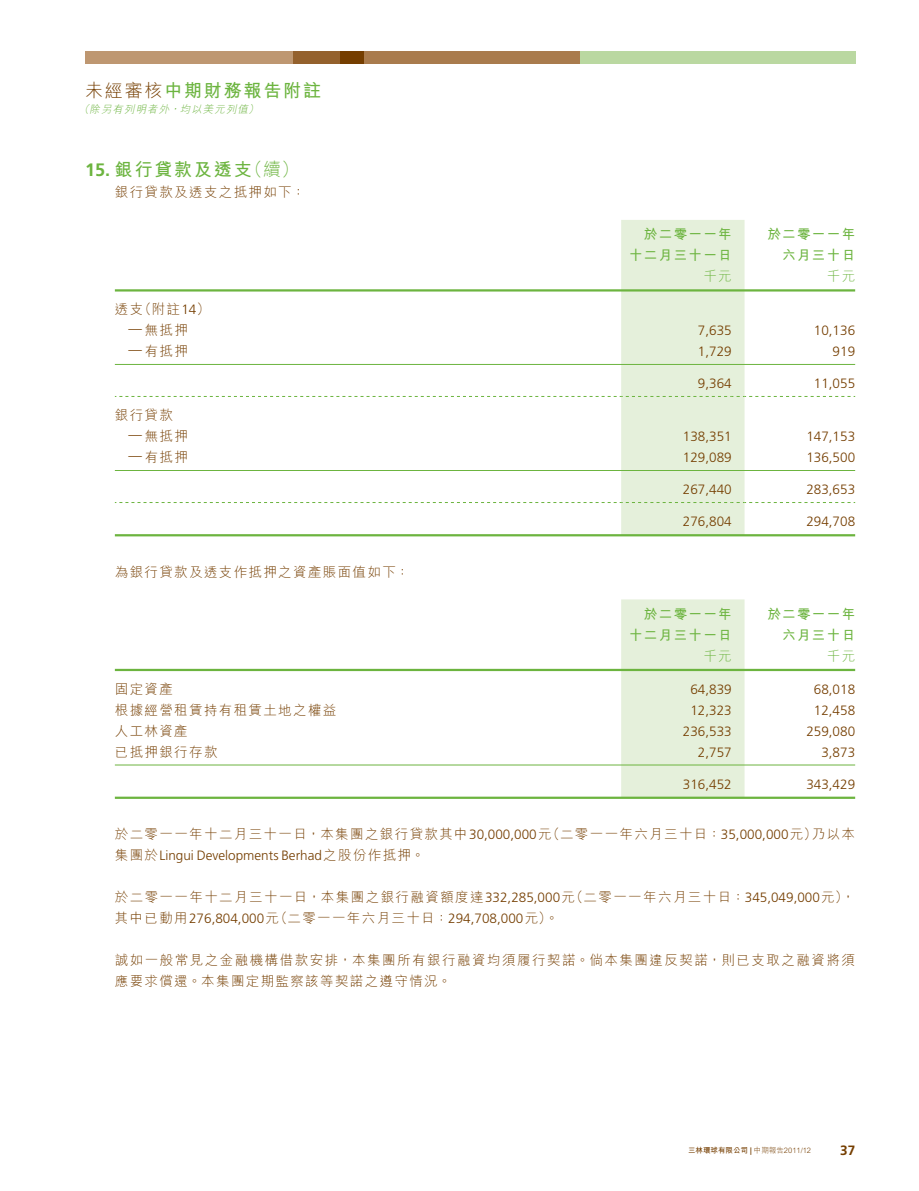
<style>
.page{position:relative;width:919px;height:1191px;background:#fff}
.page>*{position:absolute;margin:0;border:0;box-sizing:border-box;transform-origin:0 0}
.t1{font:700 18px "M Hei HK";letter-spacing:.1em;color:#6cb43f}
.t2{font:300 13.5px/21px "M Hei HK";letter-spacing:.1em;color:#753e00}
.t3{font:300 13.5px "Frutiger LT Std";color:#753e00}
.t4{font:700 13.5px/21px "M Hei HK";letter-spacing:.1em;color:#6cb43f;text-align:right}
.t5{font:300 13.5px "M Hei HK";letter-spacing:.1em;color:#6cb43f}
.t6{font:700 13.5px "Frutiger LT Std";color:#753e00}
.t7{font:italic 300 10.5px "M Hei HK";color:#6cb43f}
.t8{font:300 7.5px "M Hei HK";color:#753e00}
.s1{font-weight:300;color:#753e00}
.s2{font-family:"Frutiger LT Std"}
.s3{font-weight:300}
.s4{font-family:"M Hei HK"}
.s5{font-weight:700}
.s6{font-family:"Frutiger LT Std";font-weight:700}
</style>
<div class="page">
<div style="left:579px;top:51px;width:276px;height:13px;background:#bad8a1"></div>
<div style="left:293px;top:51px;width:47px;height:13px;background:#94612d"></div>
<div style="left:340px;top:51px;width:24px;height:13px;background:#753e00"></div>
<div style="left:364px;top:51px;width:215px;height:13px;background:#a97b4d"></div>
<div style="left:85px;top:51px;width:208px;height:13px;background:#be9771"></div>
<svg style="left:115px;top:220px;width:740px;height:314px"></svg>
<hr style="left:115px;top:289px;width:740px;height:2px;background:#6cb43f">
<hr style="left:115px;top:534px;width:740px;height:2px;background:#6cb43f">
<div style="left:621px;top:599px;width:123px;height:197px;background:#e5f0db"></div>
<hr style="left:115px;top:764px;width:740px;height:1px;background:#6cb43f">
<hr style="left:115px;top:796px;width:740px;height:3px;background:#6cb43f">
<hr style="left:115px;top:669px;width:740px;height:2px;background:#6cb43f">
<h1 class="t1" style="left:85px;top:83px;width:237px"><span class="s1">未經審核</span>中期財務報告附註</h1>
<p class="t7" style="left:79px;top:105px;width:183px">（除另有列明者外，均以美元列值）</p>
<h1 class="t1" style="left:85px;top:162px;width:215px"><span class="s2">15.</span> 銀行貸款及透支<span class="s3">（續）</span></h1>
<p class="t2" style="left:115px;top:183px;width:192px">銀行貸款及透支之抵押如下：</p>
<p class="t2" style="left:128px;top:300px;width:83px;text-indent:-14px">透支（附註<span class="s2">14</span>）<sup>—</sup>無抵押</p>
<p class="t4" style="left:629px;top:225px;width:104px">於二零一一年十二月三十一日</p>
<p class="t4" style="left:767px;top:225px;width:89px">於二零一一年六月三十日</p>
<p class="t5" style="left:703px;top:271px;width:30px">千元</p>
<p class="t5" style="left:826px;top:271px;width:30px">千元</p>
<p class="t3" style="left:698px;top:325px;width:35px">7,635</p>
<p class="t3" style="left:813px;top:325px;width:43px">10,136</p>
<p class="t2" style="left:128px;top:342px;width:61px"><span class="s2">—</span>有抵押</p>
<p class="t3" style="left:698px;top:346px;width:35px">1,729</p>
<p class="t3" style="left:832px;top:346px;width:24px">919</p>
<p class="t3" style="left:698px;top:378px;width:35px">9,364</p>
<p class="t3" style="left:813px;top:378px;width:43px">11,055</p>
<p class="t2" style="left:128px;top:406px;width:61px;text-indent:-14px">銀行貸款<span class="s2">—</span>無抵押</p>
<p class="t3" style="left:683px;top:431px;width:50px">138,351</p>
<p class="t3" style="left:806px;top:431px;width:50px">147,153</p>
<p class="t2" style="left:128px;top:448px;width:61px"><sup>—</sup>有抵押</p>
<p class="t3" style="left:683px;top:452px;width:50px">129,089</p>
<p class="t3" style="left:806px;top:452px;width:50px">136,500</p>
<p class="t3" style="left:683px;top:484px;width:50px">267,440</p>
<p class="t3" style="left:806px;top:484px;width:50px">283,653</p>
<p class="t3" style="left:683px;top:516px;width:50px">276,804</p>
<p class="t3" style="left:806px;top:516px;width:50px">294,708</p>
<p class="t2" style="left:115px;top:563px;width:296px">為銀行貸款及透支作抵押之資產賬面值如下：</p>
<p class="t4" style="left:629px;top:605px;width:104px">於二零一一年十二月三十一日</p>
<p class="t4" style="left:767px;top:605px;width:89px">於二零一一年六月三十日</p>
<p class="t5" style="left:703px;top:650px;width:30px">千元</p>
<p class="t5" style="left:826px;top:650px;width:30px">千元</p>
<p class="t2" style="left:115px;top:680px;width:60px">固定資產</p>
<p class="t3" style="left:690px;top:683px;width:43px">64,839</p>
<p class="t3" style="left:813px;top:683px;width:43px">68,018</p>
<p class="t2" style="left:115px;top:701px;width:223px">根據經營租賃持有租賃土地之權益</p>
<p class="t3" style="left:690px;top:704px;width:43px">12,323</p>
<p class="t3" style="left:813px;top:704px;width:43px">12,458</p>
<p class="t2" style="left:115px;top:722px;width:74px">人工林資產</p>
<p class="t3" style="left:683px;top:725px;width:50px">236,533</p>
<p class="t3" style="left:806px;top:725px;width:50px">259,080</p>
<p class="t2" style="left:115px;top:743px;width:104px">已抵押銀行存款</p>
<p class="t3" style="left:698px;top:746px;width:35px">2,757</p>
<p class="t3" style="left:821px;top:746px;width:35px">3,873</p>
<p class="t3" style="left:683px;top:778px;width:50px">316,452</p>
<p class="t3" style="left:806px;top:778px;width:50px">343,429</p>
<p class="t2" style="left:115px;top:825px;width:741px">於二零一一年十二月三十一日，本集團之銀行貸款其中<span class="s2">30,000,000</span>元（二零一一年六月三十日：<span class="s2">35,000,000</span>元）乃以本</p>
<p class="t3" style="left:115px;top:850px;width:311px"><span class="s4">集團於</span>Lingui Developments Berhad<span class="s4">之股份作抵押。</span></p>
<p class="t2" style="left:115px;top:888px;width:741px">於二零一一年十二月三十一日，本集團之銀行融資額度達<span class="s2">332,285,000</span>元（二零一一年六月三十日：<span class="s2">345,049,000</span>元），</p>
<p class="t3" style="left:115px;top:913px;width:445px"><span class="s4">其中已動用</span>276,804,000<span class="s4">元（二零一一年六月三十日：</span>294,708,000<span class="s4">元）。</span></p>
<p class="t2" style="left:115px;top:951px;width:741px">誠如一般常見之金融機構借款安排，本集團所有銀行融資均須履行契諾。倘本集團違反契諾，則已支取之融資將須應要求償還。本集團定期監察該等契諾之遵守情況。</p>
<p class="t8" style="left:688px;top:1147px;width:124px"><span class="s5">三林環球有限公司</span> <span class="s6">|</span> 中期報告2011/12</p>
<p class="t6" style="left:840px;top:1145px;width:17px">37</p>
</div>
